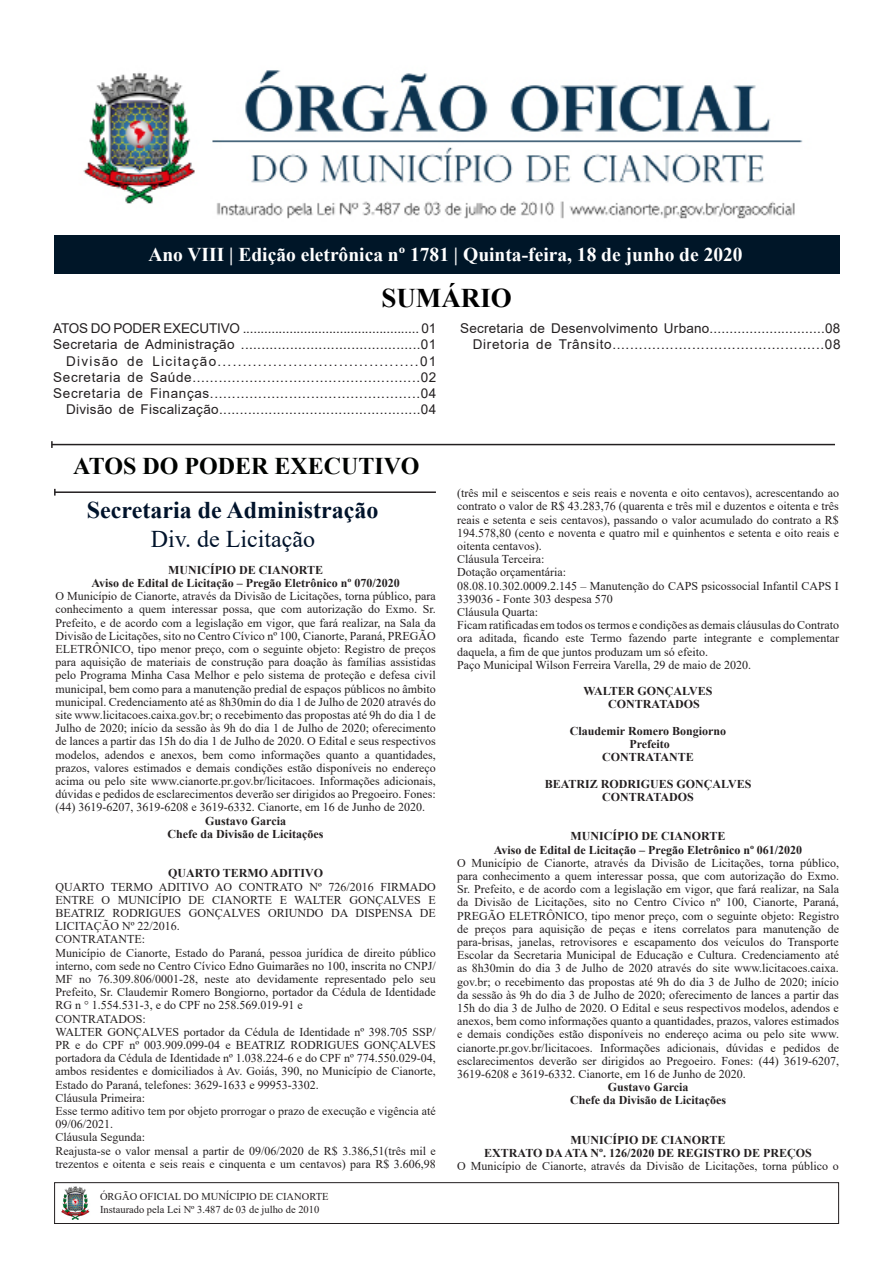
<style>
.page{position:relative;width:893px;height:1263px;background:#fff}
.page>*{position:absolute;margin:0;border:0;box-sizing:border-box;transform-origin:0 0}
.t1{font:700 27px "Times New Roman";color:#000}
.t2{font:700 24px "Times New Roman";color:#00132b}
.t3{font:700 24px "Times New Roman";color:#000300}
.t4{font:24px "Times New Roman";color:#00132b}
.t5{font:700 19.5px "Times New Roman";color:#fff}
.t6{font:13.5px "Arial";letter-spacing:.05em;color:#231f20}
.t7{font:13.5px "Arial";letter-spacing:.025em;color:#231f20}
.t8{font:13.5px "Arial";letter-spacing:-.01em;color:#231f20}
.t9{font:13.5px "Arial";letter-spacing:.095em;color:#231f20}
.t10{font:12px/13.2px "Times New Roman";color:#231f20;text-align:justify}
.t11{font:700 12px "Times New Roman";color:#231f20}
.t12{font:10.5px/12.6px "Times New Roman";color:#231f20}
</style>
<div class="page">
<div style="left:54px;top:1182px;width:785px;height:42px;border:1px solid #231f20"></div>
<img style="left:61px;top:1186px;width:29px;height:34px">
<img style="left:83px;top:70px;width:720px;height:149px">
<div style="left:54px;top:236px;width:785px;height:38px;background:#001628"></div>
<hr style="left:52px;top:444px;width:783px;height:1px;background:#231f20">
<svg style="left:51px;top:441px;width:2px;height:7px"></svg>
<hr style="left:55px;top:491px;width:381px;height:2px;background:#231f20">
<svg style="left:54px;top:489px;width:2px;height:7px"></svg>
<p class="t5" style="left:148px;top:240px;width:596px">Ano VIII | Edição eletrônica nº 1781 | Quinta-feira, 18 de junho de 2020</p>
<p class="t1" style="left:381px;top:278px;width:132px">SUMÁRIO</p>
<p class="t8" style="left:53px;top:319px;width:385px">ATOS DO PODER EXECUTIVO ................................................. 01</p>
<p class="t7" style="left:53px;top:335px;width:384px">Secretaria de Administração ............................................01</p>
<p class="t9" style="left:66px;top:352px;width:372px">Divisão de Licitação........................................01</p>
<p class="t6" style="left:53px;top:368px;width:385px">Secretaria de Saúde....................................................02</p>
<p class="t6" style="left:53px;top:384px;width:385px">Secretaria de Finanças................................................04</p>
<p class="t7" style="left:66px;top:400px;width:372px">Divisão de Fiscalização.................................................04</p>
<p class="t3" style="left:73px;top:448px;width:348px">ATOS DO PODER EXECUTIVO</p>
<p class="t2" style="left:87px;top:493px;width:293px">Secretaria de Administração</p>
<p class="t4" style="left:151px;top:522px;width:166px">Div. de Licitação</p>
<p class="t11" style="left:168px;top:561px;width:156px">MUNICÍPIO DE CIANORTE</p>
<p class="t11" style="left:91px;top:574px;width:310px">Aviso de Edital de Licitação – Pregão Eletrônico nº 070/2020</p>
<p class="t10" style="left:55px;top:589px;width:382px">O Município de Cianorte, através da Divisão de Licitações, torna público, para conhecimento a quem interessar possa, que com autorização do Exmo. Sr.<br>Prefeito, e de acordo com a legislação em vigor, que fará realizar, na Sala da Divisão de Licitações, sito no Centro Cívico nº 100, Cianorte, Paraná, PREGÃO ELETRÔNICO, tipo menor preço, com o seguinte objeto: Registro de preços para aquisição de materiais de construção para doação às famílias assistidas pelo Programa Minha Casa Melhor e pelo sistema de proteção e defesa civil municipal, bem como para a manutenção predial de espaços públicos no âmbito municipal. Credenciamento até as 8h30min do dia 1 de Julho de 2020 através do site www.licitacoes.caixa.gov.br; o recebimento das propostas até 9h do dia 1 de Julho de 2020; início da sessão às 9h do dia 1 de Julho de 2020; oferecimento de lances a partir das 15h do dia 1 de Julho de 2020. O Edital e seus respectivos modelos, adendos e anexos, bem como informações quanto a quantidades, prazos, valores estimados e demais condições estão disponíveis no endereço acima ou pelo site www.cianorte.pr.gov.br/licitacoes. Informações adicionais, dúvidas e pedidos de esclarecimentos deverão ser dirigidos ao Pregoeiro. Fones: (44) 3619-6207, 3619-6208 e 3619-6332. Cianorte, em 16 de Junho de 2020.</p>
<p class="t11" style="left:205px;top:812px;width:82px">Gustavo Garcia</p>
<p class="t11" style="left:168px;top:825px;width:157px">Chefe da Divisão de Licitações</p>
<p class="t11" style="left:168px;top:865px;width:156px">QUARTO TERMO ADITIVO</p>
<p class="t10" style="left:55px;top:879px;width:382px">QUARTO TERMO ADITIVO AO CONTRATO Nº 726/2016 FIRMADO ENTRE O MUNICÍPIO DE CIANORTE E WALTER GONÇALVES E BEATRIZ RODRIGUES GONÇALVES ORIUNDO DA DISPENSA DE LICITAÇÃO Nº 22/2016.</p>
<p class="t10" style="left:55px;top:932px;width:91px">CONTRATANTE:</p>
<p class="t10" style="left:55px;top:945px;width:382px">Município de Cianorte, Estado do Paraná, pessoa jurídica de direito público interno, com sede no Centro Cívico Edno Guimarães no 100, inscrita no CNPJ/ MF no 76.309.806/0001-28, neste ato devidamente representado pelo seu Prefeito, Sr. Claudemir Romero Bongiorno, portador da Cédula de Identidade RG n ° 1.554.531-3, e do CPF no 258.569.019-91 e</p>
<p class="t10" style="left:55px;top:1011px;width:92px">CONTRATADOS:</p>
<p class="t10" style="left:55px;top:1025px;width:382px">WALTER GONÇALVES portador da Cédula de Identidade nº 398.705 SSP/ PR e do CPF nº 003.909.099-04 e BEATRIZ RODRIGUES GONÇALVES portadora da Cédula de Identidade nº 1.038.224-6 e do CPF nº 774.550.029-04, ambos residentes e domiciliados à Av. Goiás, 390, no Município de Cianorte, Estado do Paraná, telefones: 3629-1633 e 99953-3302.</p>
<p class="t10" style="left:55px;top:1091px;width:91px">Cláusula Primeira:</p>
<p class="t10" style="left:55px;top:1104px;width:382px">Esse termo aditivo tem por objeto prorrogar o prazo de execução e vigência até<br>09/06/2021.</p>
<p class="t10" style="left:55px;top:1130px;width:91px">Cláusula Segunda:</p>
<p class="t10" style="left:55px;top:1143px;width:382px">Reajusta-se o valor mensal a partir de 09/06/2020 de R$ 3.386,51(três mil e trezentos e oitenta e seis reais e cinquenta e um centavos) para R$ 3.606,98</p>
<p class="t12" style="left:100px;top:1190px;width:230px">ÓRGÃO OFICIAL DO MUNÍCIPIO DE CIANORTE<br>Instaurado pela Lei Nº 3.487 de 03 de julho de 2010</p>
<p class="t7" style="left:460px;top:319px;width:382px">Secretaria de Desenvolvimento Urbano.............................08</p>
<p class="t6" style="left:473px;top:335px;width:369px">Diretoria de Trânsito................................................08</p>
<p class="t10" style="left:457px;top:486px;width:383px">(três mil e seiscentos e seis reais e noventa e oito centavos), acrescentando ao contrato o valor de R$ 43.283,76 (quarenta e três mil e duzentos e oitenta e três reais e setenta e seis centavos), passando o valor acumulado do contrato a R$ 194.578,80 (cento e noventa e quatro mil e quinhentos e setenta e oito reais e oitenta centavos).</p>
<p class="t10" style="left:457px;top:552px;width:89px">Cláusula Terceira:</p>
<p class="t10" style="left:457px;top:565px;width:110px">Dotação orçamentária:</p>
<p class="t10" style="left:457px;top:579px;width:383px">08.08.10.302.0009.2.145 – Manutenção do CAPS psicossocial Infantil CAPS I<br>339036 - Fonte 303 despesa 570</p>
<p class="t10" style="left:457px;top:605px;width:82px">Cláusula Quarta:</p>
<p class="t10" style="left:457px;top:618px;width:383px">Ficam ratificadas em todos os termos e condições as demais cláusulas do Contrato ora aditada, ficando este Termo fazendo parte integrante e complementar daquela, a fim de que juntos produzam um só efeito.</p>
<p class="t10" style="left:457px;top:658px;width:296px">Paço Municipal Wilson Ferreira Varella, 29 de maio de 2020.</p>
<p class="t11" style="left:584px;top:682px;width:130px">WALTER GONÇALVES</p>
<p class="t11" style="left:608px;top:696px;width:93px">CONTRATADOS</p>
<p class="t11" style="left:570px;top:722px;width:158px">Claudemir Romero Bongiorno</p>
<p class="t11" style="left:629px;top:735px;width:42px">Prefeito</p>
<p class="t11" style="left:602px;top:748px;width:93px">CONTRATANTE</p>
<p class="t11" style="left:545px;top:775px;width:208px">BEATRIZ RODRIGUES GONÇALVES</p>
<p class="t11" style="left:602px;top:788px;width:93px">CONTRATADOS</p>
<p class="t11" style="left:571px;top:828px;width:156px">MUNICÍPIO DE CIANORTE</p>
<p class="t11" style="left:494px;top:841px;width:310px">Aviso de Edital de Licitação – Pregão Eletrônico nº 061/2020</p>
<p class="t10" style="left:457px;top:856px;width:383px">O Município de Cianorte, através da Divisão de Licitações, torna público, para conhecimento a quem interessar possa, que com autorização do Exmo.<br>Sr. Prefeito, e de acordo com a legislação em vigor, que fará realizar, na Sala da Divisão de Licitações, sito no Centro Cívico nº 100, Cianorte, Paraná, PREGÃO ELETRÔNICO, tipo menor preço, com o seguinte objeto: Registro de preços para aquisição de peças e itens correlatos para manutenção de para-brisas, janelas, retrovisores e escapamento dos veículos do Transporte Escolar da Secretaria Municipal de Educação e Cultura. Credenciamento até as 8h30min do dia 3 de Julho de 2020 através do site www.licitacoes.caixa. gov.br; o recebimento das propostas até 9h do dia 3 de Julho de 2020; início da sessão às 9h do dia 3 de Julho de 2020; oferecimento de lances a partir das 15h do dia 3 de Julho de 2020. O Edital e seus respectivos modelos, adendos e anexos, bem como informações quanto a quantidades, prazos, valores estimados e demais condições estão disponíveis no endereço acima ou pelo site www. cianorte.pr.gov.br/licitacoes. Informações adicionais, dúvidas e pedidos de esclarecimentos deverão ser dirigidos ao Pregoeiro. Fones: (44) 3619-6207, 3619-6208 e 3619-6332. Cianorte, em 16 de Junho de 2020.</p>
<p class="t11" style="left:608px;top:1078px;width:82px">Gustavo Garcia</p>
<p class="t11" style="left:570px;top:1092px;width:157px">Chefe da Divisão de Licitações</p>
<p class="t11" style="left:571px;top:1131px;width:156px">MUNICÍPIO DE CIANORTE</p>
<p class="t11" style="left:484px;top:1144px;width:329px">EXTRATO DA ATA Nº. 126/2020 DE REGISTRO DE PREÇOS</p>
<p class="t10" style="left:457px;top:1159px;width:383px">O Município de Cianorte, através da Divisão de Licitações, torna público o</p>
</div>
